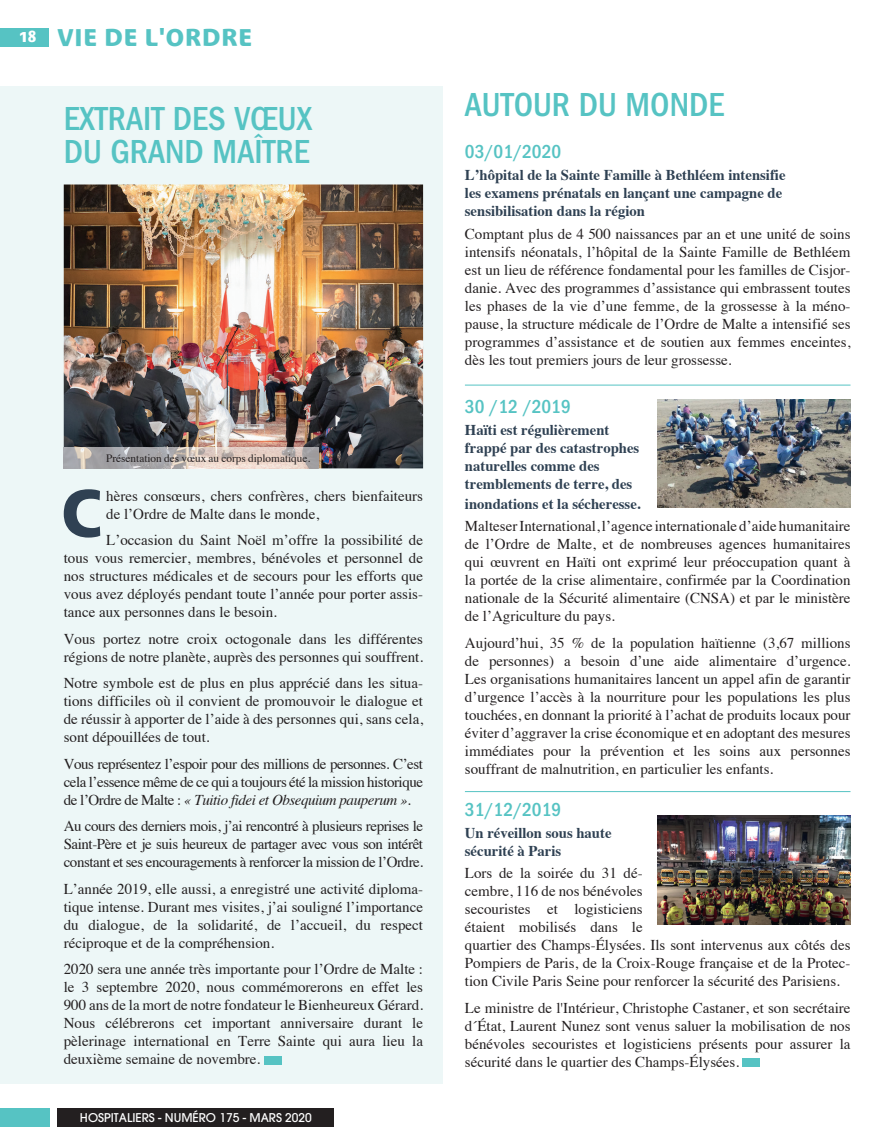
<style>
.page{position:relative;width:893px;height:1148px;background:#fff}
.page>*{position:absolute;margin:0;border:0;box-sizing:border-box;transform-origin:0 0}
.t1{font:700 66px "Bienvenue";color:#2f4153}
.t2{font:500 condensed 34.5px/33px "Franklin Gothic EF";color:#56c3c3}
.t3{font:700 24px "Bienvenue";letter-spacing:.035em;color:#56c3c3}
.t4{font:500 condensed 19.5px "Franklin Gothic EF";color:#56c3c3}
.t5{font:15px/18px "Times";color:#231f20;text-align:justify}
.t6{font:700 15px/18px "Times";color:#2f4153}
.t7{font:500 12px "Avant Garde";color:#fff}
.t8{font:11.25px "Times";color:#231f20}
.s1{font-style:italic}
</style>
<div class="page">
<div style="left:0;top:86px;width:443px;height:997px;background:#edf7f7"></div>
<div style="left:0;top:28px;width:49px;height:19px;background:#56c3c3"></div>
<div style="left:0;top:1108px;width:49px;height:19px;background:#56c3c3"></div>
<div style="left:58px;top:1108px;width:276px;height:19px;background:#231f20"></div>
<div style="left:264px;top:1056px;width:17px;height:8px;background:#56c3c3"></div>
<img style="left:64px;top:185px;width:359px;height:283px">
<div style="left:743px;top:1058px;width:17px;height:9px;background:#56c3c3"></div>
<img style="left:658px;top:399px;width:192px;height:109px">
<img style="left:658px;top:815px;width:192px;height:109px">
<hr style="left:465px;top:385px;width:385px;height:1px;background:#56c3c3">
<hr style="left:465px;top:791px;width:385px;height:1px;background:#56c3c3">
<img style="left:64px;top:447px;width:255px;height:21px">
<h3 class="t3" style="left:20px;top:24px;width:234px"><sup>18</sup> VIE DE L'ORDRE</h3>
<h2 class="t2" style="left:64px;top:103px;width:250px">EXTRAIT DES VŒUX<br>DU GRAND MAÎTRE</h2>
<p class="t8" style="left:106px;top:448px;width:206px">Présentation des vœux au corps diplomatique.</p>
<h1 class="t1" style="left:61px;top:475px;width:43px">C</h1>
<p class="t5" style="left:106px;top:485px;width:318px">hères consœurs, chers confrères, chers bienfaiteurs de l’Ordre de Malte dans le monde,</p>
<p class="t5" style="left:64px;top:530px;width:361px;text-indent:42px">L’occasion du Saint Noël m’offre la possibilité de tous vous remercier, membres, bénévoles et personnel de nos structures médicales et de secours pour les efforts que vous avez déployés pendant toute l’année pour porter assis&shy;tance aux personnes dans le besoin.</p>
<p class="t5" style="left:64px;top:628px;width:361px">Vous portez notre croix octogonale dans les différentes régions de notre planète, auprès des personnes qui souffrent.</p>
<p class="t5" style="left:64px;top:673px;width:361px">Notre symbole est de plus en plus apprécié dans les situa&shy;tions difficiles où il convient de promouvoir le dialogue et de réussir à apporter de l’aide à des personnes qui, sans cela, sont dépouillées de tout.</p>
<p class="t5" style="left:64px;top:753px;width:361px">Vous représentez l’espoir pour des millions de personnes. C’est cela l’essence même de ce qui a toujours été la mission historique de l’Ordre de Malte : <span class="s1">« Tuitio fidei et Obsequium pauperum ».</span></p>
<p class="t5" style="left:64px;top:816px;width:361px">Au cours des derniers mois, j’ai rencontré à plusieurs reprises le Saint-Père et je suis heureux de partager avec vous son intérêt constant et ses encouragements à renforcer la mission de l’Ordre.</p>
<p class="t5" style="left:64px;top:878px;width:361px">L’année 2019, elle aussi, a enregistré une activité diploma&shy;tique intense. Durant mes visites, j’ai souligné l’importance du dialogue, de la solidarité, de l’accueil, du respect réciproque et de la compréhension.</p>
<p class="t5" style="left:64px;top:959px;width:361px">2020 sera une année très importante pour l’Ordre de Malte : le 3 septembre 2020, nous commémorerons en effet les 900 ans de la mort de notre fondateur le Bienheureux Gérard.<br>Nous célébrerons cet important anniversaire durant le pèlerinage international en Terre Sainte qui aura lieu la deuxième semaine de novembre.</p>
<p class="t7" style="left:80px;top:1111px;width:233px">HOSPITALIERS - NUMÉRO 175 - MARS 2020</p>
<h2 class="t2" style="left:465px;top:88px;width:261px">AUTOUR DU MONDE</h2>
<h3 class="t4" style="left:465px;top:141px;width:98px">03/01/2020</h3>
<p class="t6" style="left:465px;top:165px;width:322px">L’hôpital de la Sainte Famille à Bethléem intensifie les examens prénatals en lançant une campagne de sensibilisation dans la région</p>
<p class="t5" style="left:465px;top:223px;width:387px">Comptant plus de 4 500 naissances par an et une unité de soins intensifs néonatals, l’hôpital de la Sainte Famille de Bethléem est un lieu de référence fondamental pour les familles de Cisjor&shy;danie. Avec des programmes d’assistance qui embrassent toutes les phases de la vie d’une femme, de la grossesse à la méno&shy;pause, la structure médicale de l’Ordre de Malte a intensifié ses programmes d’assistance et de soutien aux femmes enceintes, dès les tout premiers jours de leur grossesse.</p>
<h3 class="t4" style="left:465px;top:395px;width:107px">30 /12 /2019</h3>
<p class="t6" style="left:465px;top:419px;width:176px">Haïti est régulièrement frappé par des catastrophes naturelles comme des tremblements de terre, des</p>
<p class="t6" style="left:465px;top:493px;width:177px">inondations et la sécheresse.</p>
<p class="t5" style="left:465px;top:516px;width:387px">Malteser International, l’agence internationale d’aide humanitaire de l’Ordre de Malte, et de nombreuses agences humanitaires qui œuvrent en Haïti ont exprimé leur préoccupation quant à la portée de la crise alimentaire, confirmée par la Coordination nationale de la Sécurité alimentaire (CNSA) et par le ministère de l’Agriculture du pays.</p>
<p class="t5" style="left:465px;top:632px;width:387px">Aujourd’hui, 35 % de la population haïtienne (3,67 millions de personnes) a besoin d’une aide alimentaire d’urgence.<br>Les organisations humanitaires lancent un appel afin de garantir d’urgence l’accès à la nourriture pour les populations les plus touchées, en donnant la priorité à l’achat de produits locaux pour éviter d’aggraver la crise économique et en adoptant des mesures immédiates pour la prévention et les soins aux personnes souffrant de malnutrition, en particulier les enfants.</p>
<h3 class="t4" style="left:465px;top:798px;width:98px">31/12/2019</h3>
<p class="t6" style="left:465px;top:822px;width:148px">Un réveillon sous haute sécurité à Paris</p>
<p class="t5" style="left:465px;top:863px;width:387px;text-align:left">Lors de la soirée du 31 dé-<br>cembre, 116 de nos bénévoles<br>secouristes et logisticiens<br>étaient mobilisés dans le<br>quartier des Champs-Élysées. Ils sont intervenus aux côtés des Pompiers de Paris, de la Croix-Rouge française et de la Protec&shy;tion Civile Paris Seine pour renforcer la sécurité des Parisiens.</p>
<p class="t5" style="left:465px;top:997px;width:387px">Le ministre de l'Intérieur, Christophe Castaner, et son secrétaire d´État, Laurent Nunez sont venus saluer la mobilisation de nos bénévoles secouristes et logisticiens présents pour assurer la sécurité dans le quartier des Champs-Élysées.</p>
</div>
